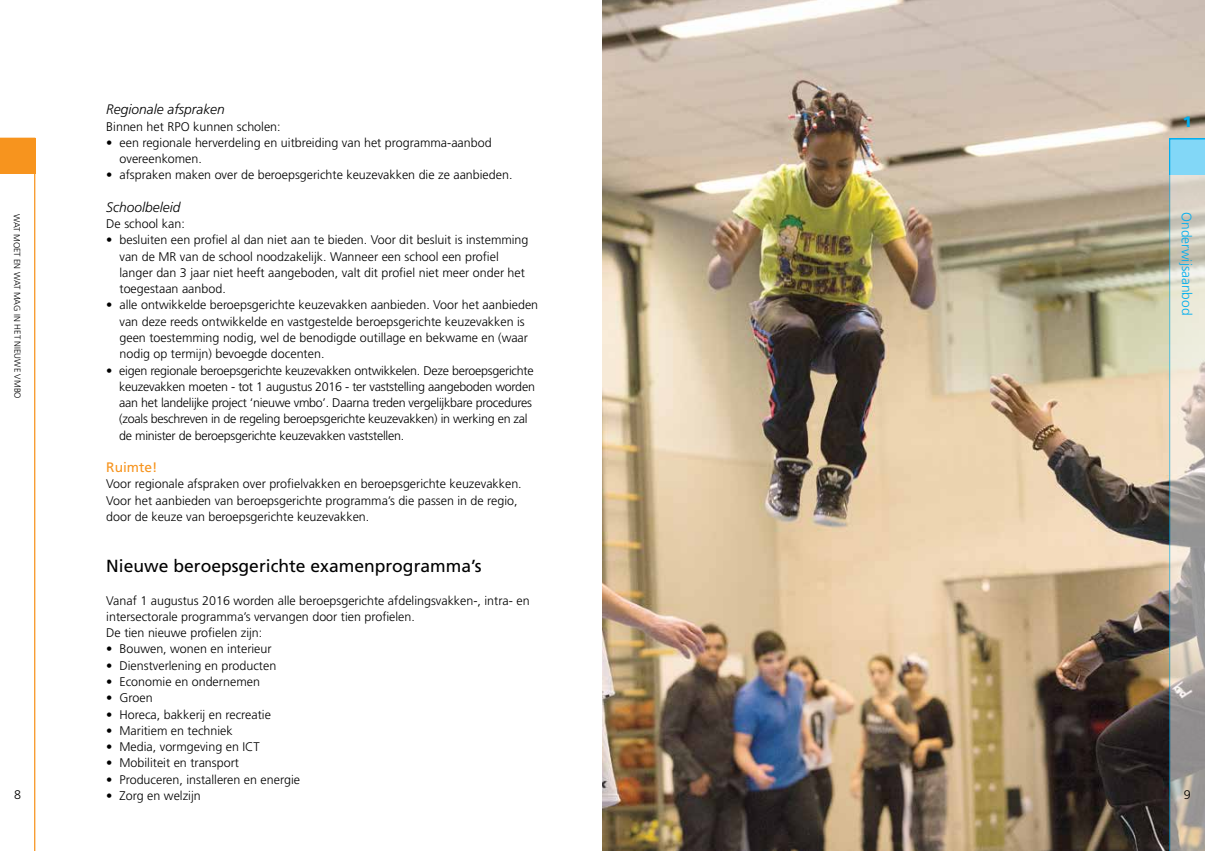
<style>
.page{position:relative;width:1205px;height:851px;background:#fff}
.page>*{position:absolute;margin:0;border:0;box-sizing:border-box;transform-origin:0 0}
.t1{font:17.5px "Frutiger";color:#000}
.t2{font:900 15px "Frutiger";color:#00aeef}
.t3{font:italic 300 13.75px "Frutiger";color:#000}
.t4{font:300 13.75px "Frutiger";letter-spacing:-.005em;color:#00aeef}
.t5{font:13.75px "Frutiger";color:#f7941e}
.t6{font:300 12.5px/16.2px "Frutiger";color:#000}
.t7{font:300 12.5px/16.2px "Frutiger";letter-spacing:-.02em;color:#000}
.t8{font:300 8.75px "Frutiger";letter-spacing:-.005em;color:#000}
</style>
<div class="page">
<svg style="left:34px;top:174px;width:1px;height:676px"></svg>
<div style="left:0;top:138px;width:35px;height:36px;background:#f7941e"></div>
<img style="left:602px;top:0;width:603px;height:850px">
<svg style="left:1169px;top:138px;width:36px;height:712px;background:#aab8b6"></svg>
<p class="t8" style="left:22px;top:214px;width:186px;rotate:90deg">WAT MOET EN WAT MAG IN HET NIEUWE VMBO</p>
<p class="t6" style="left:14px;top:786px;width:8px">8</p>
<p class="t3" style="left:106px;top:102px;width:120px">Regionale afspraken</p>
<p class="t6" style="left:106px;top:118px;width:176px">Binnen het RPO kunnen scholen:</p>
<p class="t6" style="left:119px;top:134px;width:374px;text-indent:-13px">• een regionale herverdeling en uitbreiding van het programma-aanbod overeenkomen.</p>
<p class="t6" style="left:106px;top:167px;width:408px">• afspraken maken over de beroepsgerichte keuzevakken die ze aanbieden.</p>
<p class="t3" style="left:106px;top:199px;width:76px">Schoolbeleid</p>
<p class="t6" style="left:106px;top:216px;width:80px">De school kan:</p>
<p class="t6" style="left:119px;top:232px;width:410px;text-indent:-13px">• besluiten een profiel al dan niet aan te bieden. Voor dit besluit is instemming van de MR van de school noodzakelijk. Wanneer een school een profiel langer dan 3 jaar niet heeft aangeboden, valt dit profiel niet meer onder het toegestaan aanbod.</p>
<p class="t6" style="left:119px;top:297px;width:420px;text-indent:-13px">• alle ontwikkelde beroepsgerichte keuzevakken aanbieden. Voor het aanbieden van deze reeds ontwikkelde en vastgestelde beroepsgerichte keuzevakken is geen toestemming nodig, wel de benodigde outillage en bekwame en (waar nodig op termijn) bevoegde docenten.</p>
<p class="t7" style="left:119px;top:362px;width:417px;text-indent:-13px">• eigen regionale beroepsgerichte keuzevakken ontwikkelen. Deze beroepsgerichte keuzevakken moeten - tot 1 augustus 2016 - ter vaststelling aangeboden worden aan het landelijke project ‘nieuwe vmbo’. Daarna treden vergelijkbare procedures (zoals beschreven in de regeling beroepsgerichte keuzevakken) in werking en zal de minister de beroepsgerichte keuzevakken vaststellen.</p>
<p class="t5" style="left:106px;top:459px;width:53px">Ruimte!</p>
<p class="t6" style="left:106px;top:476px;width:417px">Voor regionale afspraken over profielvakken en beroepsgerichte keuzevakken.<br>Voor het aanbieden van beroepsgerichte programma’s die passen in de regio, door de keuze van beroepsgerichte keuzevakken.</p>
<h1 class="t1" style="left:106px;top:555px;width:377px">Nieuwe beroepsgerichte examenprogramma’s</h1>
<p class="t6" style="left:106px;top:592px;width:425px">Vanaf 1 augustus 2016 worden alle beroepsgerichte afdelingsvakken-, intra- en intersectorale programma’s vervangen door tien profielen.<br>De tien nieuwe profielen zijn:</p>
<p class="t6" style="left:106px;top:641px;width:167px">• Bouwen, wonen en interieur</p>
<p class="t6" style="left:106px;top:657px;width:171px">• Dienstverlening en producten</p>
<p class="t6" style="left:106px;top:673px;width:155px">• Economie en ondernemen</p>
<p class="t6" style="left:106px;top:689px;width:48px">• Groen</p>
<p class="t6" style="left:106px;top:706px;width:166px">• Horeca, bakkerij en recreatie</p>
<p class="t6" style="left:106px;top:722px;width:128px">• Maritiem en techniek</p>
<p class="t6" style="left:106px;top:738px;width:155px">• Media, vormgeving en ICT</p>
<p class="t6" style="left:106px;top:754px;width:134px">• Mobiliteit en transport</p>
<p class="t6" style="left:106px;top:771px;width:195px">• Produceren, installeren en energie</p>
<p class="t6" style="left:106px;top:787px;width:96px">• Zorg en welzijn</p>
<p class="t2" style="left:1182px;top:112px;width:11px">1</p>
<p class="t4" style="left:1194px;top:212px;width:105px;rotate:90deg">Onderwijsaanbod</p>
<p class="t6" style="left:1184px;top:786px;width:8px">9</p>
</div>
